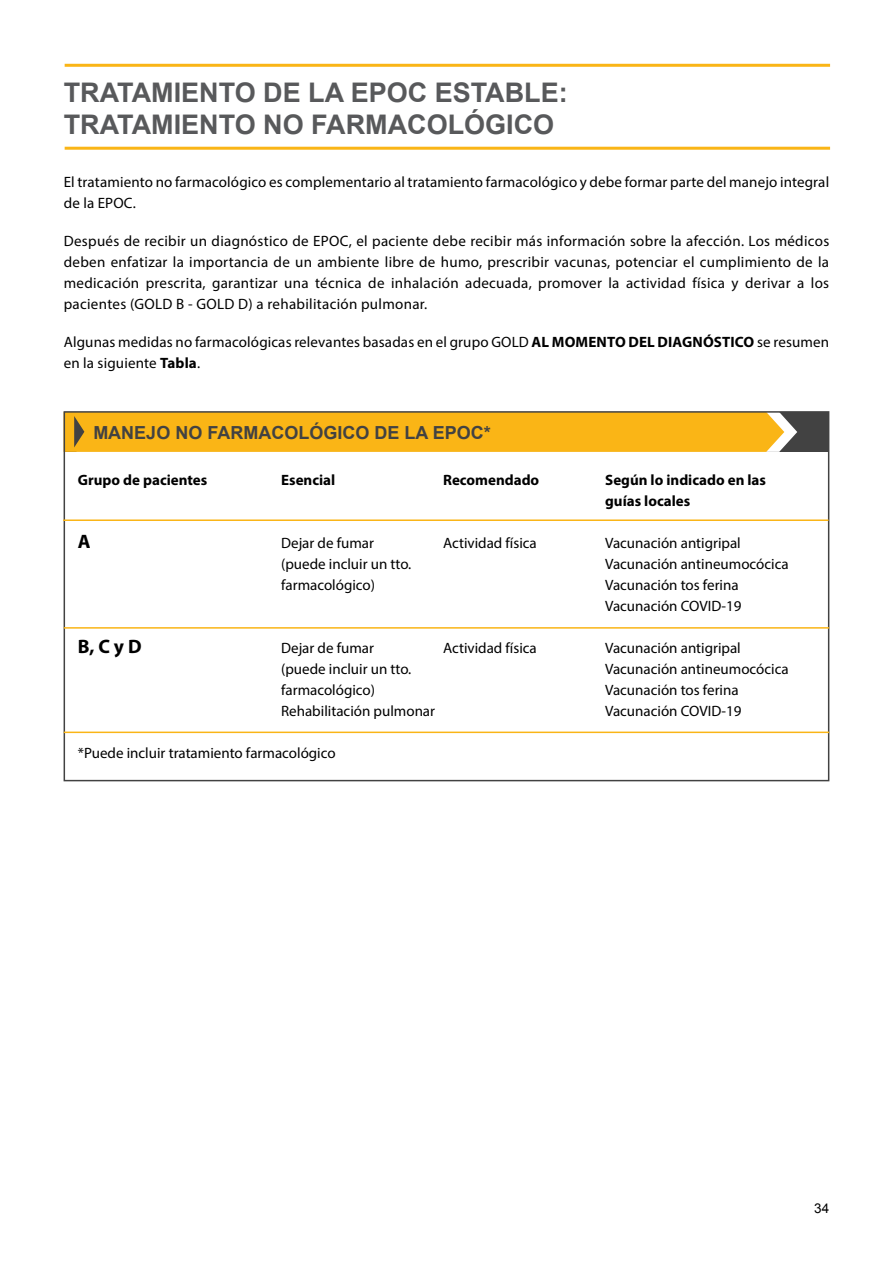
<style>
.page{position:relative;width:893px;height:1263px;background:#fff}
.page>*{position:absolute;margin:0;border:0;box-sizing:border-box;transform-origin:0 0}
.t1{font:700 27px/32.4px "Arial";color:#58595b}
.t2{font:700 19.5px "Myriad Pro";color:#000}
.t3{font:700 18px "Arial";color:#424242}
.t4{font:15px/21px "Myriad Pro";color:#000}
.t5{font:700 15px/21px "Myriad Pro";color:#000}
.t6{font:13.5px "Arial";color:#000}
.s1{font-weight:700}
</style>
<div class="page">
<hr style="left:65px;top:147px;width:765px;height:3px;background:#fab516">
<hr style="left:65px;top:64px;width:765px;height:3px;background:#fab516">
<div style="left:64px;top:412px;width:764px;height:40px;background:#424242"></div>
<div style="left:67px;top:414px;width:730px;height:38px;background:#fab516"></div>
<div style="left:64px;top:411px;width:765px;height:370px;border:2px solid #424242"></div>
<hr style="left:63px;top:519px;width:765px;height:2px;background:#fab516">
<hr style="left:64px;top:627px;width:765px;height:2px;background:#fab516">
<hr style="left:64px;top:731px;width:765px;height:2px;background:#fab516">
<h1 class="t1" style="left:64px;top:77px;width:505px">TRATAMIENTO DE LA EPOC ESTABLE:<br>TRATAMIENTO NO FARMACOLÓGICO</h1>
<p class="t4" style="left:64px;top:172px;width:767px">El tratamiento no farmacológico es complementario al tratamiento farmacológico y debe formar parte del manejo integral de la EPOC.</p>
<p class="t4" style="left:64px;top:231px;width:767px;text-align:justify">Después de recibir un diagnóstico de EPOC, el paciente debe recibir más información sobre la afección. Los médicos deben enfatizar la importancia de un ambiente libre de humo, prescribir vacunas, potenciar el cumplimiento de la medicación prescrita, garantizar una técnica de inhalación adecuada, promover la actividad física y derivar a los pacientes (GOLD B - GOLD D) a rehabilitación pulmonar.</p>
<p class="t4" style="left:64px;top:332px;width:767px">Algunas medidas no farmacológicas relevantes basadas en el grupo GOLD <span class="s1">AL MOMENTO DEL DIAGNÓSTICO</span> se resumen en la siguiente <span class="s1">Tabla</span>.</p>
<p class="t3" style="left:93px;top:420px;width:399px">MANEJO NO FARMACOLÓGICO DE LA EPOC*</p>
<p class="t5" style="left:78px;top:469px;width:131px">Grupo de pacientes</p>
<p class="t5" style="left:281px;top:469px;width:56px">Esencial</p>
<p class="t5" style="left:443px;top:469px;width:98px">Recomendado</p>
<p class="t5" style="left:605px;top:469px;width:162px">Según lo indicado en las guías locales</p>
<h2 class="t2" style="left:78px;top:529px;width:14px">A</h2>
<p class="t4" style="left:281px;top:532px;width:94px">Dejar de fumar</p>
<p class="t4" style="left:443px;top:532px;width:95px">Actividad física</p>
<p class="t4" style="left:605px;top:532px;width:137px">Vacunación antigripal</p>
<p class="t4" style="left:281px;top:553px;width:132px">(puede incluir un tto.</p>
<p class="t4" style="left:605px;top:553px;width:185px">Vacunación antineumocócica</p>
<p class="t4" style="left:281px;top:574px;width:95px">farmacológico)</p>
<p class="t4" style="left:605px;top:574px;width:138px">Vacunación tos ferina<br>Vacunación COVID-19</p>
<h2 class="t2" style="left:78px;top:634px;width:65px">B, C y D</h2>
<p class="t4" style="left:281px;top:637px;width:94px">Dejar de fumar</p>
<p class="t4" style="left:443px;top:637px;width:95px">Actividad física</p>
<p class="t4" style="left:605px;top:637px;width:137px">Vacunación antigripal</p>
<p class="t4" style="left:281px;top:658px;width:132px">(puede incluir un tto.</p>
<p class="t4" style="left:605px;top:658px;width:185px">Vacunación antineumocócica</p>
<p class="t4" style="left:281px;top:679px;width:95px">farmacológico)</p>
<p class="t4" style="left:605px;top:679px;width:135px">Vacunación tos ferina</p>
<p class="t4" style="left:281px;top:700px;width:156px">Rehabilitación pulmonar</p>
<p class="t4" style="left:605px;top:700px;width:138px">Vacunación COVID-19</p>
<p class="t4" style="left:78px;top:742px;width:259px">*Puede incluir tratamiento farmacológico</p>
<p class="t6" style="left:814px;top:1199px;width:17px">34</p>
</div>
